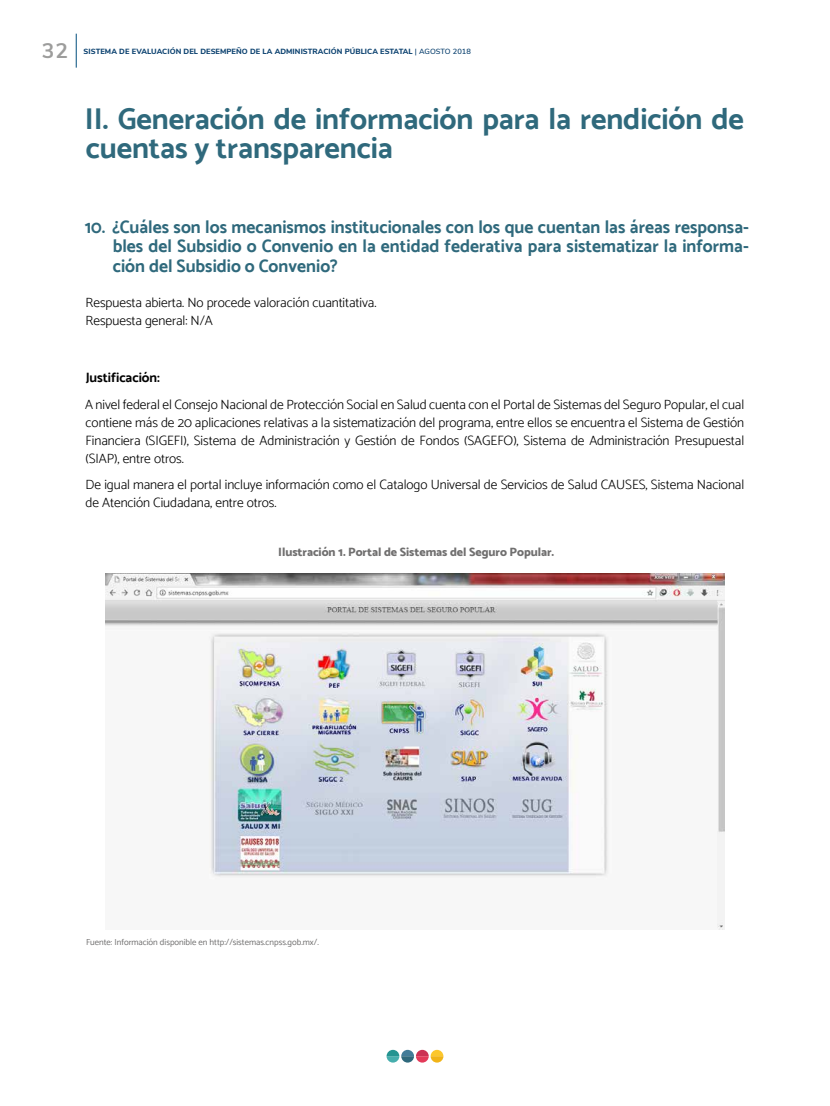
<style>
.page{position:relative;width:830px;height:1106px;background:#fff}
.page>*{position:absolute;margin:0;border:0;box-sizing:border-box;transform-origin:0 0}
.t1{font:700 30px/28.5px "Catamaran";letter-spacing:-.005em;color:#2f697c}
.t2{font:700 21px "Nunito Sans";color:#9d9d9c}
.t3{font:700 18px/19.5px "Catamaran";color:#2f697c;text-align:justify}
.t4{font:300 13.5px/18px "Catamaran";letter-spacing:-.005em;color:#000}
.t5{font:700 13.5px "Catamaran";letter-spacing:-.005em;color:#000}
.t6{font:800 12px "Catamaran";letter-spacing:-.005em;color:#706f6f}
.t7{font:8.7px "Catamaran";color:#706f6f}
.t8{font:800 7.5px "Nunito Sans";letter-spacing:.01em;color:#0c4270}
.s1{font-weight:600}
</style>
<div class="page">
<svg style="left:386px;top:1049px;width:57px;height:13px"></svg>
<hr style="left:76px;top:34px;width:1px;height:34px;background:#004d7d">
<img style="left:106px;top:574px;width:617px;height:355px">
<h2 class="t2" style="left:42px;top:36px;width:28px">32</h2>
<p class="t8" style="left:84px;top:46px;width:389px">SISTEMA DE EVALUACIÓN DEL DESEMPEÑO DE LA ADMINISTRACIÓN PÚBLICA ESTATAL <span class="s1">| AGOSTO 2018</span></p>
<h1 class="t1" style="left:85px;top:105px;width:660px">II. Generación de información para la rendición de cuentas y transparencia</h1>
<h3 class="t3" style="left:113px;top:217px;width:637px;text-indent:-28px">10. ¿Cuáles son los mecanismos institucionales con los que cuentan las áreas responsa&shy;bles del Subsidio o Convenio en la entidad federativa para sistematizar la informa&shy;ción del Subsidio o Convenio?</h3>
<p class="t4" style="left:86px;top:293px;width:292px">Respuesta abierta. No procede valoración cuantitativa.<br>Respuesta general: N/A</p>
<p class="t5" style="left:86px;top:369px;width:76px">Justificación:</p>
<p class="t4" style="left:85px;top:395px;width:660px;text-align:justify">A nivel federal el Consejo Nacional de Protección Social en Salud cuenta con el Portal de Sistemas del Seguro Popular, el cual contiene más de 20 aplicaciones relativas a la sistematización del programa, entre ellos se encuentra el Sistema de Gestión Financiera (SIGEFI), Sistema de Administración y Gestión de Fondos (SAGEFO), Sistema de Administración Presupuestal (SIAP), entre otros.</p>
<p class="t4" style="left:86px;top:475px;width:659px">De igual manera el portal incluye información como el Catalogo Universal de Servicios de Salud CAUSES, Sistema Nacional de Atención Ciudadana, entre otros.</p>
<p class="t6" style="left:278px;top:545px;width:277px">Ilustración 1. Portal de Sistemas del Seguro Popular.</p>
<p class="t7" style="left:86px;top:937px;width:234px">Fuente: Información disponible en http://sistemas.cnpss.gob.mx/.</p>
</div>
